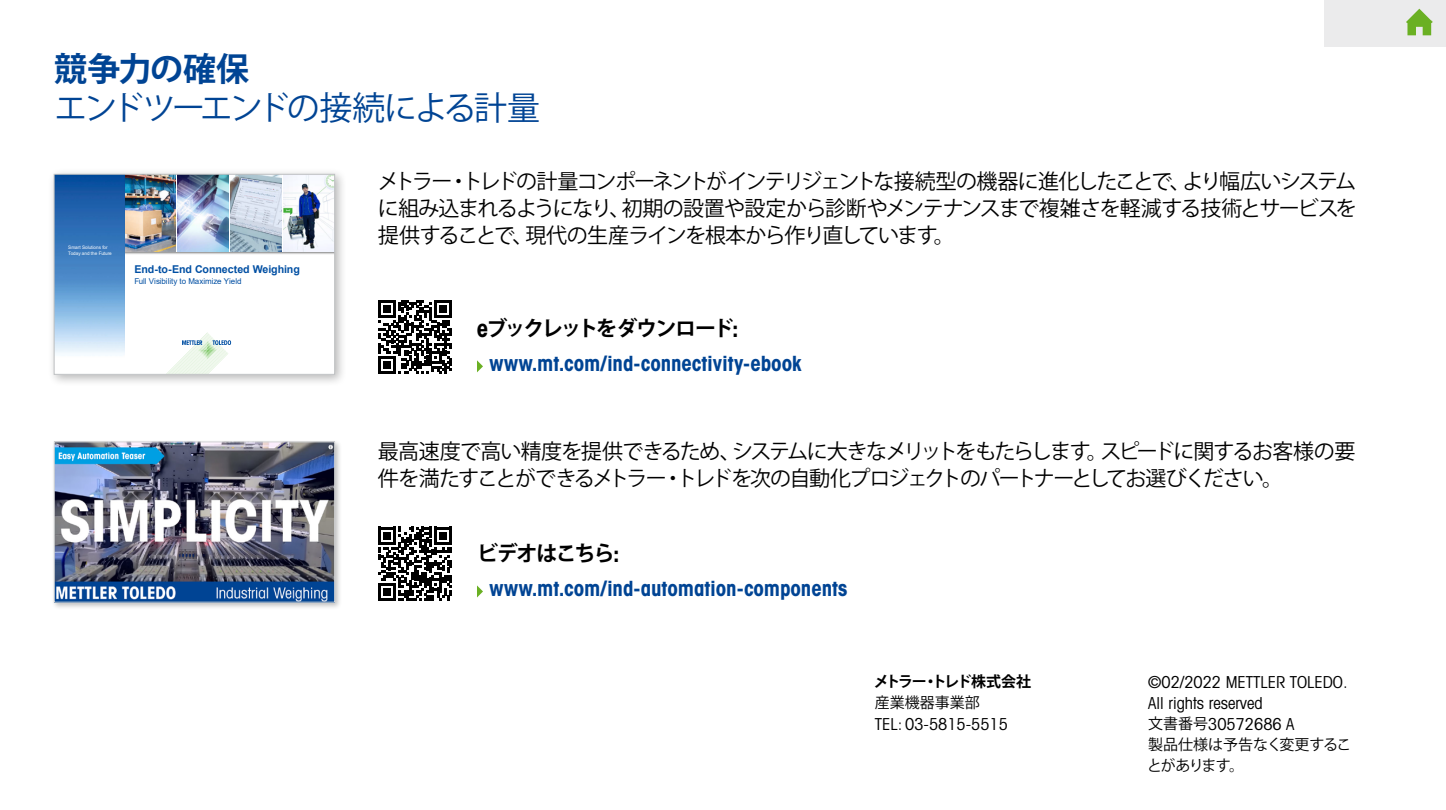
<style>
.page{position:relative;width:1446px;height:810px;background:#fff}
.page>*{position:absolute;margin:0;border:0;box-sizing:border-box;transform-origin:0 0}
.t1{font:33px "Koz Go Pro";letter-spacing:-.09em;color:#004494}
.t2{font:700 33px "Koz Go Pro";color:#004494}
.t3{font:21px/27px "Koz Go Pro";letter-spacing:-.07em;color:#000;text-align:justify}
.t4{font:21px "Avant Gardefor MT Bd";letter-spacing:-.005em;color:#004494}
.t5{font:700 21px "Koz Go Pro";letter-spacing:-.08em;color:#000}
.t6{font:16.5px/21px "Avant Gardefor MT Bk";color:#000}
.t7{font:15px/21px "Koz Go Pro";color:#000}
.t8{font:700 15px "Koz Go Pro";letter-spacing:-.08em;color:#000}
.t9{font:700 10.8px "Arial";letter-spacing:-.005em;color:#004fa3}
.t10{font:8.1px "Arial";letter-spacing:-.01em;color:#004fa3}
.t11{font:4.65px/6px "Arial";letter-spacing:-.005em;color:#fff}
.s1{font-family:"Avant Gardefor MT Bd";font-weight:400;font-size:23.1px}
.s2{font-family:"Koz Go Pro";font-size:15px}
</style>
<div class="page">
<svg style="left:477px;top:360px;width:6px;height:12px"></svg>
<svg style="left:477px;top:585px;width:6px;height:13px"></svg>
<div style="left:48px;top:168px;width:299px;height:219px;background:#000;opacity:.28"></div>
<div style="left:54px;top:174px;width:281px;height:200px;background:#fff"></div>
<svg style="left:167px;top:332px;width:64px;height:41px"></svg>
<div style="left:122px;top:174px;width:213px;height:81px;background:#000;opacity:.5"></div>
<img style="left:124px;top:176px;width:209px;height:75px">
<img style="left:56px;top:176px;width:68px;height:179px">
<div style="left:54px;top:174px;width:281px;height:201px;border:1px solid #bec0c2"></div>
<div style="left:51px;top:439px;width:291px;height:171px;background:#000;opacity:.25"></div>
<img style="left:56px;top:444px;width:277px;height:156px">
<div style="left:54px;top:442px;width:281px;height:160px;border:1px solid #d1d3d4"></div>
<svg style="left:378px;top:300px;width:74px;height:74px"></svg>
<svg style="left:378px;top:527px;width:74px;height:74px"></svg>
<div style="left:1324px;top:0;width:122px;height:47px;background:#ebebec"></div>
<svg style="left:1406px;top:9px;width:27px;height:26px"></svg>
<h1 class="t2" style="left:54px;top:48px;width:197px">競争力の確保</h1>
<h1 class="t1" style="left:54px;top:87px;width:488px">エンドツーエンドの接続による計量</h1>
<p class="t11" style="left:68px;top:245px;width:45px">Smart Solutions for<br>Today and the Future</p>
<p class="t9" style="left:134px;top:262px;width:167px">End-to-End Connected Weighing</p>
<p class="t10" style="left:134px;top:275px;width:109px">Full Visibility to Maximize Yield</p>
<p class="t3" style="left:378px;top:168px;width:981px">メトラー・トレドの計量コンポーネントがインテリジェントな接続型の機器に進化したことで、より幅広いシステムに組み込まれるようになり、初期の設置や設定から診断やメンテナンスまで複雑さを軽減する技術とサービスを提供することで、現代の生産ラインを根本から作り直しています。</p>
<p class="t5" style="left:477px;top:315px;width:263px"><span class="s1">e</span>ブックレットをダウンロード<span class="s1">:</span></p>
<p class="t4" style="left:489px;top:350px;width:314px">www.mt.com/ind-connectivity-ebook</p>
<p class="t3" style="left:378px;top:438px;width:979px">最高速度で高い精度を提供できるため、システムに大きなメリットをもたらします。スピードに関するお客様の要件を満たすことができるメトラー・トレドを次の自動化プロジェクトのパートナーとしてお選びください。</p>
<p class="t5" style="left:477px;top:540px;width:144px">ビデオはこちら<span class="s1">:</span></p>
<p class="t4" style="left:489px;top:575px;width:360px">www.mt.com/ind-automation-components</p>
<p class="t8" style="left:874px;top:672px;width:174px">メトラー・トレド株式会社　</p>
<p class="t7" style="left:875px;top:693px;width:106px">産業機器事業部</p>
<p class="t6" style="left:875px;top:713px;width:135px">TEL: 03-5815-5515</p>
<p class="t6" style="left:1148px;top:671px;width:201px">©02/2022 METTLER TOLEDO.<br>All rights reserved<br><span class="s2">文書番号</span>30572686 A</p>
<p class="t7" style="left:1147px;top:735px;width:206px">製品仕様は予告なく変更することがあります。</p>
</div>
